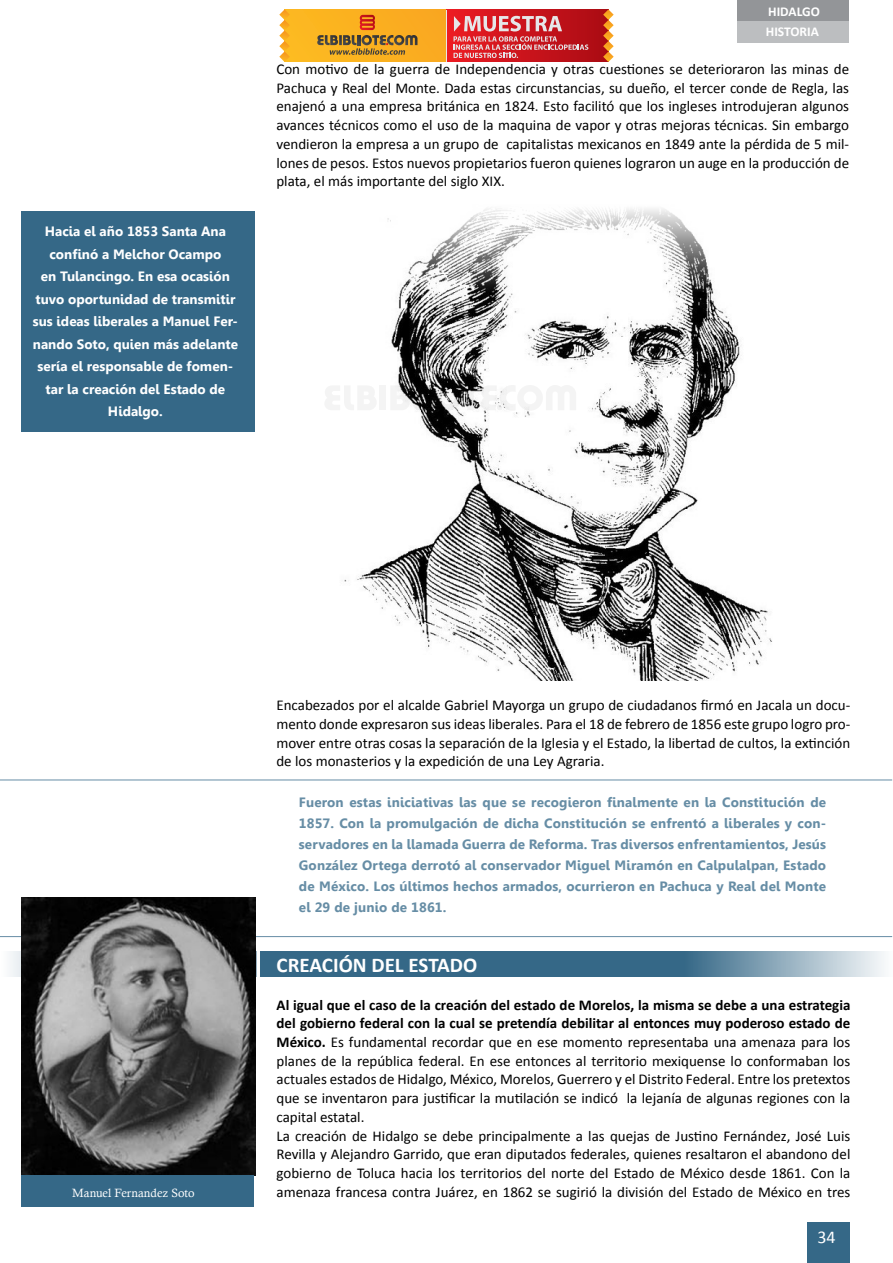
<style>
.page{position:relative;width:893px;height:1263px;background:#fff}
.page>*{position:absolute;margin:0;border:0;box-sizing:border-box;transform-origin:0 0}
.titulo{font:700 21px "Calibri";color:#fff}
.t1{font:18px "Calibri";color:#fff}
.texto_corrido{font:15px/18.8px "Calibri";color:#000;text-align:justify}
.destacados{font:700 13.5px/21px "Gisha";letter-spacing:.01em;color:#668da5;text-align:justify}
.destacado_gisha{font:700 13.5px/22.5px "Gisha";color:#fff;text-align:center}
.t2{font:700 13.5px "Calibri";color:#fff}
.epigrafe{font:12px "Calisto";color:#fff}
.s1{font-weight:700}
</style>
<div class="page">
<div style="left:807px;top:1222px;width:42px;height:41px;background:#356887"></div>
<div style="left:737px;top:0;width:112px;height:21px;background:#939598"></div>
<div style="left:737px;top:21px;width:112px;height:22px;background:#bcbec0"></div>
<svg style="left:261px;top:951px;width:623px;height:25px;background:#537e99"></svg>
<div style="left:1px;top:951px;width:256px;height:25px;background:#f2f5f7"></div>
<div style="left:21px;top:211px;width:233px;height:220px;background:#356887"></div>
<img style="left:344px;top:209px;width:428px;height:471px">
<hr style="left:0;top:780px;width:892px;height:1px;background:#668da5">
<hr style="left:0;top:936px;width:892px;height:1px;background:#668da5">
<img style="left:21px;top:897px;width:234px;height:278px">
<div style="left:21px;top:1175px;width:233px;height:32px;background:#356887"></div>
<svg style="left:325px;top:385px;width:54px;height:25px"></svg>
<div style="left:380px;top:385px;width:6px;height:25px;background:#f4f4f4"></div>
<svg style="left:390px;top:385px;width:33px;height:25px"></svg>
<svg style="left:425px;top:385px;width:7px;height:25px"></svg>
<svg style="left:435px;top:385px;width:141px;height:26px"></svg>
<svg style="left:279px;top:9px;width:335px;height:53px;background:#dc7336"></svg>
<p class="t2" style="left:768px;top:3px;width:53px">HIDALGO</p>
<p class="t2" style="left:766px;top:23px;width:55px">HISTORIA</p>
<p class="destacado_gisha" style="left:33px;top:220px;width:207px">Hacia el año 1853 Santa Ana confinó a Melchor Ocampo<br>en Tulancingo. En esa ocasión tuvo oportunidad de transmitir sus ideas liberales a Manuel Fer&shy;nando Soto, quien más adelante sería el responsable de fomen&shy;tar la creación del Estado de<br>Hidalgo.</p>
<p class="texto_corrido" style="left:276px;top:59px;width:574px">Con motivo de la guerra de Independencia y otras cuestiones se deterioraron las minas de Pachuca y Real del Monte. Dada estas circunstancias, su dueño, el tercer conde de Regla, las enajenó a una empresa británica en 1824. Esto facilitó que los ingleses introdujeran algunos avances técnicos como el uso de la maquina de vapor y otras mejoras técnicas. Sin embargo vendieron la empresa a un grupo de capitalistas mexicanos en 1849 ante la pérdida de 5 mil&shy;lones de pesos. Estos nuevos propietarios fueron quienes lograron un auge en la producción de plata, el más importante del siglo XIX.</p>
<p class="texto_corrido" style="left:276px;top:695px;width:576px">Encabezados por el alcalde Gabriel Mayorga un grupo de ciudadanos firmó en Jacala un docu&shy;mento donde expresaron sus ideas liberales. Para el 18 de febrero de 1856 este grupo logro pro&shy;mover entre otras cosas la separación de la Iglesia y el Estado, la libertad de cultos, la extinción de los monasterios y la expedición de una Ley Agraria.</p>
<p class="destacados" style="left:299px;top:792px;width:529px">Fueron estas iniciativas las que se recogieron finalmente en la Constitución de 1857. Con la promulgación de dicha Constitución se enfrentó a liberales y con&shy;servadores en la llamada Guerra de Reforma. Tras diversos enfrentamientos, Jesús González Ortega derrotó al conservador Miguel Miramón en Calpulalpan, Estado de México. Los últimos hechos armados, ocurrieron en Pachuca y Real del Monte el 29 de junio de 1861.</p>
<p class="titulo" style="left:277px;top:952px;width:202px">CREACIÓN DEL ESTADO</p>
<p class="texto_corrido" style="left:277px;top:994px;width:575px"><span class="s1">Al igual que el caso de la creación del estado de Morelos, la misma se debe a una estrategia del gobierno federal con la cual se pretendía debilitar al entonces muy poderoso estado de México.</span> Es fundamental recordar que en ese momento representaba una amenaza para los planes de la república federal. En ese entonces al territorio mexiquense lo conformaban los actuales estados de Hidalgo, México, Morelos, Guerrero y el Distrito Federal. Entre los pretextos que se inventaron para justificar la mutilación se indicó la lejanía de algunas regiones con la capital estatal.</p>
<p class="texto_corrido" style="left:277px;top:1125px;width:575px">La creación de Hidalgo se debe principalmente a las quejas de Justino Fernández, José Luis Revilla y Alejandro Garrido, que eran diputados federales, quienes resaltaron el abandono del gobierno de Toluca hacia los territorios del norte del Estado de México desde 1861. Con la</p>
<p class="epigrafe" style="left:72px;top:1185px;width:124px">Manuel Fernandez Soto</p>
<p class="texto_corrido" style="left:277px;top:1181px;width:575px">amenaza francesa contra Juárez, en 1862 se sugirió la división del Estado de México en tres</p>
<p class="t1" style="left:817px;top:1226px;width:20px">34</p>
</div>
